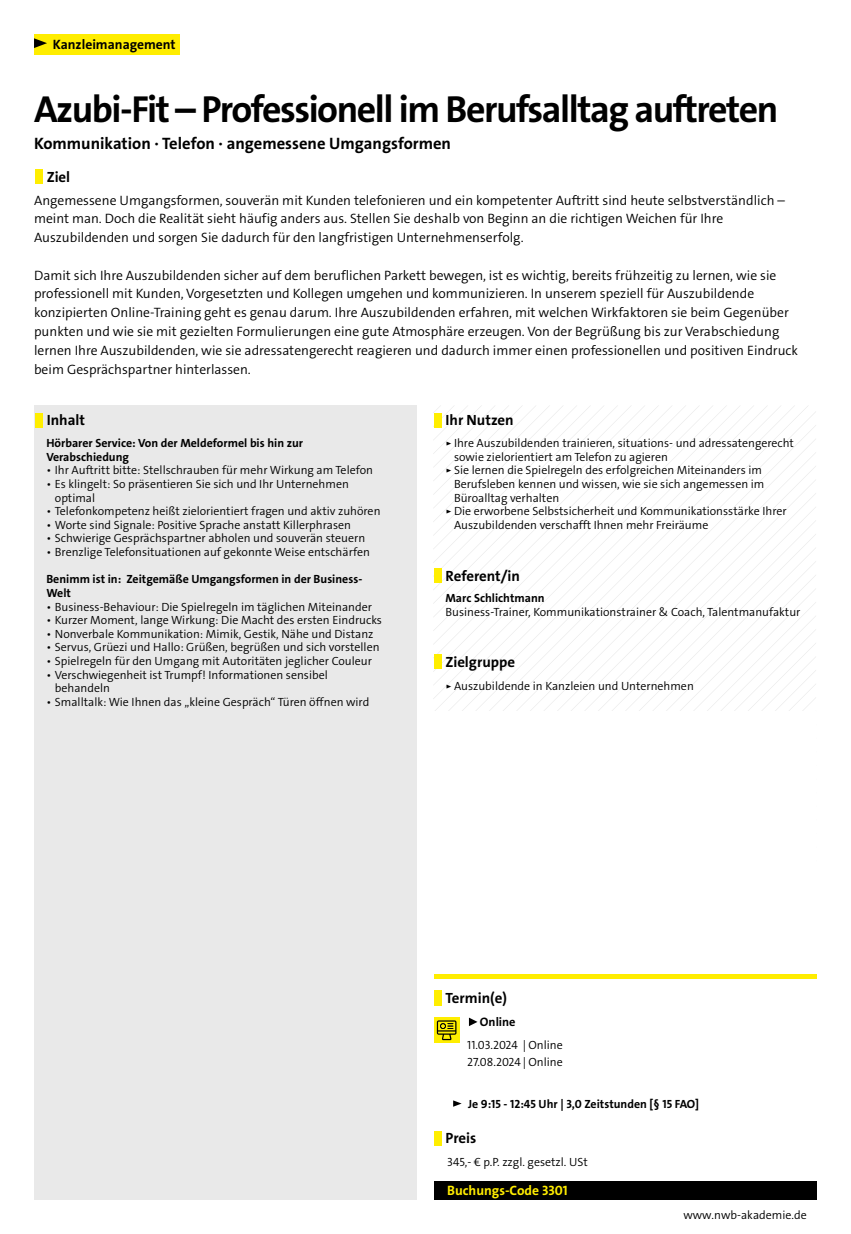
<style>
.page{position:relative;width:851px;height:1234px;background:#fff}
.page>*{position:absolute;margin:0;border:0;box-sizing:border-box;transform-origin:0 0}
.t1{font:37.8px "The Sans LP7 Bld";letter-spacing:-.04em;color:#000}
.t2{font:16.65px "The Sans LP7 Bld";color:#000}
.t3{font:14.85px "The Sans LP7 Bld";color:#000}
.t4{font:13.65px/18.8px "The Sans LP4 Se Lig";color:#000}
.t5{font:13.65px "The Sans LP7 Bld";color:#000}
.t6{font:13.65px "The Sans LP7 Bld";color:#ffed00}
.t7{font:12.3px "The Sans LP7 Bld";color:#000}
.t8{font:11.85px/13.6px "The Sans LP4 Se Lig";color:#000}
.t9{font:11.85px/13.6px "The Sans LP7 Bld";color:#000}
</style>
<div class="page">
<div style="left:34px;top:34px;width:145px;height:20px;background:#ffed00"></div>
<svg style="left:34px;top:38px;width:13px;height:10px"></svg>
<div style="left:35px;top:169px;width:7px;height:15px;background:#fe0"></div>
<div style="left:34px;top:405px;width:383px;height:794px;background:#e9e9e9"></div>
<div style="left:35px;top:413px;width:7px;height:14px;background:#fe0"></div>
<svg style="left:433px;top:406px;width:383px;height:304px"></svg>
<div style="left:434px;top:413px;width:7px;height:14px;background:#fe0"></div>
<div style="left:434px;top:568px;width:7px;height:14px;background:#fe0"></div>
<div style="left:434px;top:654px;width:7px;height:14px;background:#fe0"></div>
<div style="left:434px;top:973px;width:382px;height:5px;background:#ffed00"></div>
<div style="left:434px;top:989px;width:7px;height:15px;background:#fe0"></div>
<svg style="left:434px;top:1017px;width:25px;height:25px"></svg>
<svg style="left:437px;top:1020px;width:19px;height:19px"></svg>
<svg style="left:469px;top:1017px;width:8px;height:8px"></svg>
<svg style="left:453px;top:1100px;width:8px;height:6px"></svg>
<div style="left:434px;top:1130px;width:7px;height:15px;background:#fe0"></div>
<div style="left:434px;top:1180px;width:382px;height:19px;background:#000"></div>
<p class="t5" style="left:53px;top:35px;width:124px">Kanzleimanagement</p>
<h1 class="t1" style="left:34px;top:85px;width:746px">Azubi-Fit – Professionell im Berufsalltag auftreten</h1>
<h2 class="t2" style="left:34px;top:132px;width:418px">Kommunikation · Telefon · angemessene Umgangsformen</h2>
<p class="t3" style="left:47px;top:167px;width:25px">Ziel</p>
<p class="t4" style="left:34px;top:191px;width:752px">Angemessene Umgangsformen, souverän mit Kunden telefonieren und ein kompetenter Auftritt sind heute selbstverständlich – meint man. Doch die Realität sieht häufig anders aus. Stellen Sie deshalb von Beginn an die richtigen Weichen für Ihre<br>Auszubildenden und sorgen Sie dadurch für den langfristigen Unternehmenserfolg.</p>
<p class="t4" style="left:34px;top:266px;width:765px">Damit sich Ihre Auszubildenden sicher auf dem beruflichen Parkett bewegen, ist es wichtig, bereits frühzeitig zu lernen, wie sie professionell mit Kunden, Vorgesetzten und Kollegen umgehen und kommunizieren. In unserem speziell für Auszubildende konzipierten Online-Training geht es genau darum. Ihre Auszubildenden erfahren, mit welchen Wirkfaktoren sie beim Gegenüber punkten und wie sie mit gezielten Formulierungen eine gute Atmosphäre erzeugen. Von der Begrüßung bis zur Verabschiedung lernen Ihre Auszubildenden, wie sie adressatengerecht reagieren und dadurch immer einen professionellen und positiven Eindruck beim Gesprächspartner hinterlassen.</p>
<p class="t3" style="left:47px;top:411px;width:40px">Inhalt</p>
<p class="t9" style="left:46px;top:436px;width:258px">Hörbarer Service: Von der Meldeformel bis hin zur<br>Verabschiedung</p>
<p class="t8" style="left:46px;top:463px;width:328px">• Ihr Auftritt bitte: Stellschrauben für mehr Wirkung am Telefon</p>
<p class="t8" style="left:55px;top:477px;width:295px;text-indent:-9px">• Es klingelt: So präsentieren Sie sich und Ihr Unternehmen optimal</p>
<p class="t8" style="left:46px;top:504px;width:335px">• Telefonkompetenz heißt zielorientiert fragen und aktiv zuhören</p>
<p class="t8" style="left:46px;top:518px;width:306px">• Worte sind Signale: Positive Sprache anstatt Killerphrasen</p>
<p class="t8" style="left:46px;top:531px;width:320px">• Schwierige Gesprächspartner abholen und souverän steuern</p>
<p class="t8" style="left:46px;top:545px;width:325px">• Brenzlige Telefonsituationen auf gekonnte Weise entschärfen</p>
<p class="t9" style="left:46px;top:572px;width:317px">Benimm ist in: Zeitgemäße Umgangsformen in der Business-<br>Welt</p>
<p class="t8" style="left:46px;top:599px;width:327px">• Business-Behaviour: Die Spielregeln im täglichen Miteinander</p>
<p class="t8" style="left:46px;top:613px;width:337px">• Kurzer Moment, lange Wirkung: Die Macht des ersten Eindrucks</p>
<p class="t8" style="left:46px;top:627px;width:328px">• Nonverbale Kommunikation: Mimik, Gestik, Nähe und Distanz</p>
<p class="t8" style="left:46px;top:640px;width:334px">• Servus, Grüezi und Hallo: Grüßen, begrüßen und sich vorstellen</p>
<p class="t8" style="left:46px;top:654px;width:327px">• Spielregeln für den Umgang mit Autoritäten jeglicher Couleur</p>
<p class="t8" style="left:55px;top:667px;width:274px;text-indent:-9px">• Verschwiegenheit ist Trumpf! Informationen sensibel behandeln</p>
<p class="t8" style="left:46px;top:695px;width:324px">• Smalltalk: Wie Ihnen das „kleine Gespräch“ Türen öffnen wird</p>
<p class="t3" style="left:445px;top:411px;width:70px">Ihr Nutzen</p>
<p class="t8" style="left:445px;top:436px;width:350px">▹ Ihre Auszubildenden trainieren, situations- und adressatengerecht</p>
<p class="t8" style="left:454px;top:450px;width:215px">sowie zielorientiert am Telefon zu agieren</p>
<p class="t8" style="left:445px;top:463px;width:318px">▹ Sie lernen die Spielregeln des erfolgreichen Miteinanders im</p>
<p class="t8" style="left:454px;top:477px;width:312px">Berufsleben kennen und wissen, wie sie sich angemessen im</p>
<p class="t8" style="left:454px;top:490px;width:107px">Büroalltag verhalten</p>
<p class="t8" style="left:445px;top:504px;width:342px">▹ Die erworbene Selbstsicherheit und Kommunikationsstärke Ihrer</p>
<p class="t8" style="left:454px;top:518px;width:256px">Auszubildenden verschafft Ihnen mehr Freiräume</p>
<p class="t3" style="left:445px;top:566px;width:76px">Referent/in</p>
<p class="t9" style="left:445px;top:591px;width:101px">Marc Schlichtmann</p>
<p class="t8" style="left:445px;top:605px;width:356px">Business-Trainer, Kommunikationstrainer &amp; Coach, Talentmanufaktur</p>
<p class="t3" style="left:445px;top:652px;width:71px">Zielgruppe</p>
<p class="t8" style="left:445px;top:678px;width:250px">▹ Auszubildende in Kanzleien und Unternehmen</p>
<p class="t3" style="left:445px;top:988px;width:63px">Termin(e)</p>
<p class="t7" style="left:480px;top:1014px;width:37px">Online</p>
<p class="t8" style="left:467px;top:1037px;width:97px;line-height:16px">11.03.2024 | Online<br>27.08.2024 | Online</p>
<p class="t9" style="left:468px;top:1096px;width:233px">Je 9:15 - 12:45 Uhr | 3,0 Zeitstunden [§ 15 FAO]</p>
<p class="t3" style="left:445px;top:1128px;width:32px">Preis</p>
<p class="t8" style="left:447px;top:1155px;width:142px">345,- € p.P. zzgl. gesetzl. USt</p>
<p class="t6" style="left:447px;top:1181px;width:122px">Buchungs-Code 3301</p>
<p class="t8" style="left:683px;top:1207px;width:125px">www.nwb-akademie.de</p>
</div>
